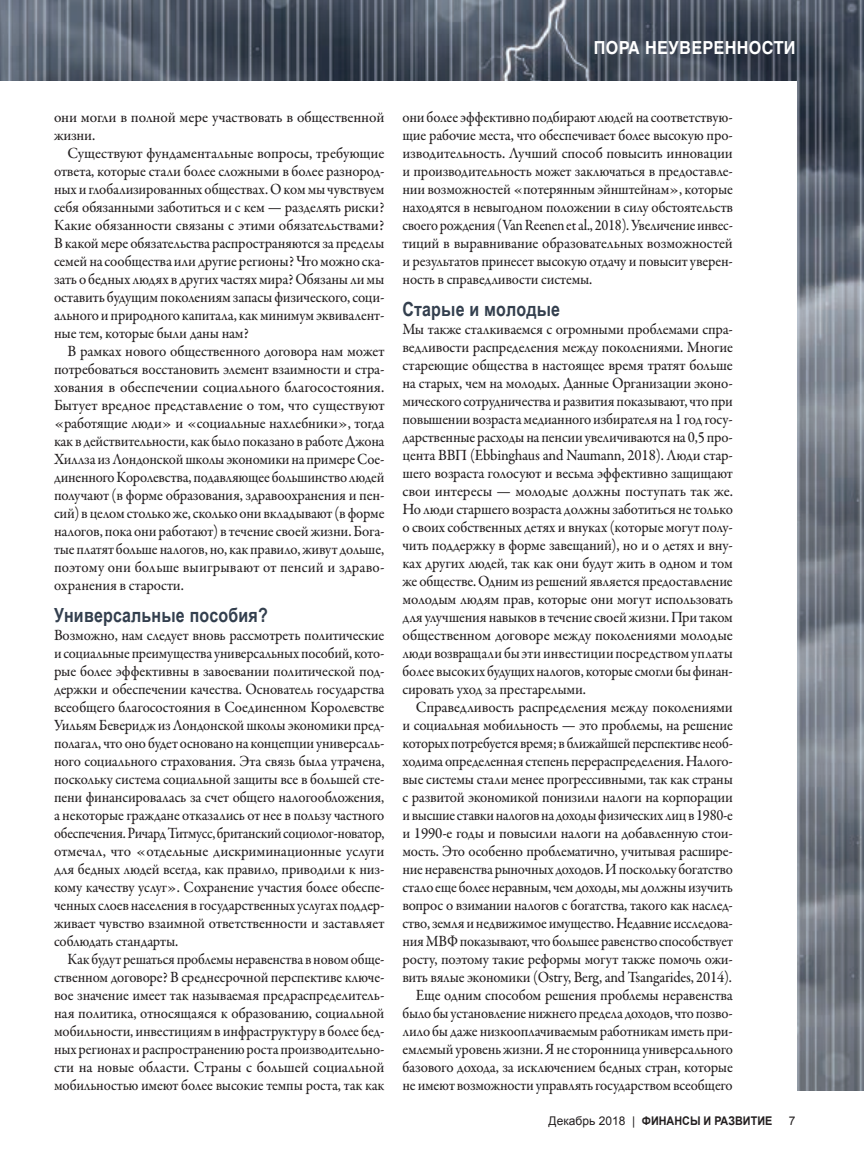
<style>
.page{position:relative;width:864px;height:1161px;background:#fff}
.page>*{position:absolute;margin:0;border:0;box-sizing:border-box;transform-origin:0 0}
.t1{font:700 19.5px "Arial Narrow";letter-spacing:.01em;color:#333f4e}
.t2{font:700 18px "Helvetica Cyr";letter-spacing:.02em;color:#fff;scale:.9 1}
.t3{font:500 15.75px/18px "Garamond Premr Pro";letter-spacing:-.015em;color:#231f20;text-align:justify;scale:.94 1}
.t4{font:500 15.75px/18px "Garamond Premr Pro";letter-spacing:-.015em;color:#231f20;text-align:justify;scale:.96 1}
.t5{font:500 15.75px/18px "Garamond Premr Pro";letter-spacing:-.015em;color:#231f20;text-align:justify;scale:.95 1}
.t6{font:500 15.75px/18px "Garamond Premr Pro";letter-spacing:-.015em;color:#231f20;text-align:justify;scale:.93 1}
.t7{font:500 15.75px/18px "Garamond Premr Pro";letter-spacing:-.015em;color:#231f20;text-align:justify;scale:.91 1}
.t8{font:500 15.75px/18px "Garamond Premr Pro";letter-spacing:-.015em;color:#231f20}
.t9{font:700 12px "Arial";color:#231f20;scale:.9 1}
.t10{font:12px "Arial";color:#231f20}
.s1{font-weight:400}
</style>
<div class="page">
<img style="left:797px;top:765px;width:67px;height:326px">
<img style="left:0;top:0;width:864px;height:765px">
<div style="left:0;top:81px;width:796px;height:1026px;background:#fff"></div>
<p class="t2" style="left:594px;top:37px;width:226px">ПОРА НЕУВЕРЕННОСТИ</p>
<p class="t8" style="left:54px;top:109px;width:332px">они могли в полной мере участвовать в общественной жизни.</p>
<p class="t4" style="left:54px;top:145px;width:346px;text-indent:14px">Существуют фундаментальные вопросы, требующие ответа, которые стали более сложными в более разнород&shy;ных и глобализированных обществах. О ком мы чувствуем себя обязанными заботиться и с кем — разделять риски?<br>Какие обязанности связаны с этими обязательствами?<br>В какой мере обязательства распространяются за пределы семей на сообщества или другие регионы? Что можно ска&shy;зать о бедных людях в других частях мира? Обязаны ли мы оставить будущим поколениям запасы физического, соци&shy;ального и природного капитала, как минимум эквивалент&shy;ные тем, которые были даны нам?</p>
<p class="t5" style="left:54px;top:343px;width:349px;text-indent:14px">В рамках нового общественного договора нам может потребоваться восстановить элемент взаимности и стра&shy;хования в обеспечении социального благосостояния.<br>Бытует вредное представление о том, что существуют «работящие люди» и «социальные нахлебники», тогда как в действительности, как было показано в работе Джона Хиллза из Лондонской школы экономики на примере Сое&shy;диненного Королевства, подавляющее большинство людей получают (в форме образования, здравоохранения и пен&shy;сий) в целом столько же, сколько они вкладывают (в форме налогов, пока они работают) в течение своей жизни. Бога&shy;тые платят больше налогов, но, как правило, живут дольше, поэтому они больше выигрывают от пенсий и здраво&shy;охранения в старости.</p>
<p class="t1" style="left:54px;top:600px;width:215px">Универсальные пособия?</p>
<p class="t3" style="left:54px;top:626px;width:353px">Возможно, нам следует вновь рассмотреть политические и социальные преимущества универсальных пособий, кото&shy;рые более эффективны в завоевании политической под&shy;держки и обеспечении качества. Основатель государства всеобщего благосостояния в Соединенном Королевстве Уильям Беверидж из Лондонской школы экономики пред&shy;полагал, что оно будет основано на концепции универсаль&shy;ного социального страхования. Эта связь была утрачена, поскольку система социальной защиты все в большей сте&shy;пени финансировалась за счет общего налогообложения, а некоторые граждане отказались от нее в пользу частного обеспечения. Ричард Титмусс, британский социолог-новатор, отмечал, что «отдельные дискриминационные услуги для бедных людей всегда, как правило, приводили к низ&shy;кому качеству услуг». Сохранение участия более обеспе&shy;ченных слоев населения в государственных услугах поддер&shy;живает чувство взаимной ответственности и заставляет соблюдать стандарты.</p>
<p class="t7" style="left:54px;top:950px;width:365px;text-indent:14px">Как будут решаться проблемы неравенства в новом обще&shy;ственном договоре? В среднесрочной перспективе ключе&shy;вое значение имеет так называемая предраспределитель&shy;ная политика, относящаяся к образованию, социальной мобильности, инвестициям в инфраструктуру в более бед&shy;ных регионах и распространению роста производительно&shy;сти на новые области. Cтраны с большей социальной мобильностью имеют более высокие темпы роста, так как</p>
<p class="t6" style="left:402px;top:109px;width:357px">они более эффективно подбирают людей на соответствую&shy;щие рабочие места, что обеспечивает более высокую про&shy;изводительность. Лучший способ повысить инновации и производительность может заключаться в предоставле&shy;нии возможностей «потерянным эйнштейнам», которые находятся в невыгодном положении в силу обстоятельств своего рождения (Van Reenen et al., 2018). Увеличение инвес&shy;тиций в выравнивание образовательных возможностей и результатов принесет высокую отдачу и повысит уверен&shy;ность в справедливости системы.</p>
<p class="t1" style="left:402px;top:294px;width:159px">Старые и молодые</p>
<p class="t3" style="left:402px;top:320px;width:353px">Мы также сталкиваемся с огромными проблемами спра&shy;ведливости распределения между поколениями. Многие стареющие общества в настоящее время тратят больше на старых, чем на молодых. Данные Организации эконо&shy;мического сотрудничества и развития показывают, что при повышении возраста медианного избирателя на 1 год госу&shy;дарственные расходы на пенсии увеличиваются на 0,5 про&shy;цента ВВП (Ebbinghaus and Naumann, 2018). Люди стар&shy;шего возраста голосуют и весьма эффективно защищают свои интересы — молодые должны поступать так же.<br>Но люди старшего возраста должны заботиться не только о своих собственных детях и внуках (которые могут полу&shy;чить поддержку в форме завещаний), но и о детях и вну&shy;ках других людей, так как они будут жить в одном и том же обществе. Одним из решений является предоставление молодым людям прав, которые они могут использовать для улучшения навыков в течение своей жизни. При таком общественном договоре между поколениями молодые люди возвращали бы эти инвестиции посредством уплаты более высоких будущих налогов, которые смогли бы финан&shy;сировать уход за престарелыми.</p>
<p class="t4" style="left:402px;top:698px;width:346px;text-align:right">Справедливость распределения между поколениями<br>и социальная мобильность — это проблемы, на решение которых потребуется время; в ближайшей перспективе необ&shy;ходима определенная степень перераспределения. Налого&shy;вые системы стали менее прогрессивными, так как страны с развитой экономикой понизили налоги на корпорации и высшие ставки налогов на доходы физических лиц в 1980-е и 1990-е годы и повысили налоги на добавленную стои&shy;мость. Это особенно проблематично, учитывая расшире&shy;ние неравенства рыночных доходов. И поскольку богатство стало еще более неравным, чем доходы, мы должны изучить вопрос о взимании налогов с богатства, такого как наслед&shy;ство, земля и недвижимое имущество. Недавние исследова&shy;ния МВФ показывают, что большее равенство способствует росту, поэтому такие реформы могут также помочь ожи&shy;вить вялые экономики (Ostry, Berg, and Tsangarides, 2014).<br>Еще одним способом решения проблемы неравенства было бы установление нижнего предела доходов, что позво&shy;лило бы даже низкооплачиваемым работникам иметь при&shy;емлемый уровень жизни. Я не сторонница универсального базового дохода, за исключением бедных стран, которые не имеют возможности управлять государством всеобщего</p>
<p class="t9" style="left:549px;top:1113px;width:250px"><span class="s1">Декабрь 2018 |</span> ФИНАНСЫ И РАЗВИТИЕ</p>
<p class="t10" style="left:789px;top:1113px;width:8px">7</p>
</div>
